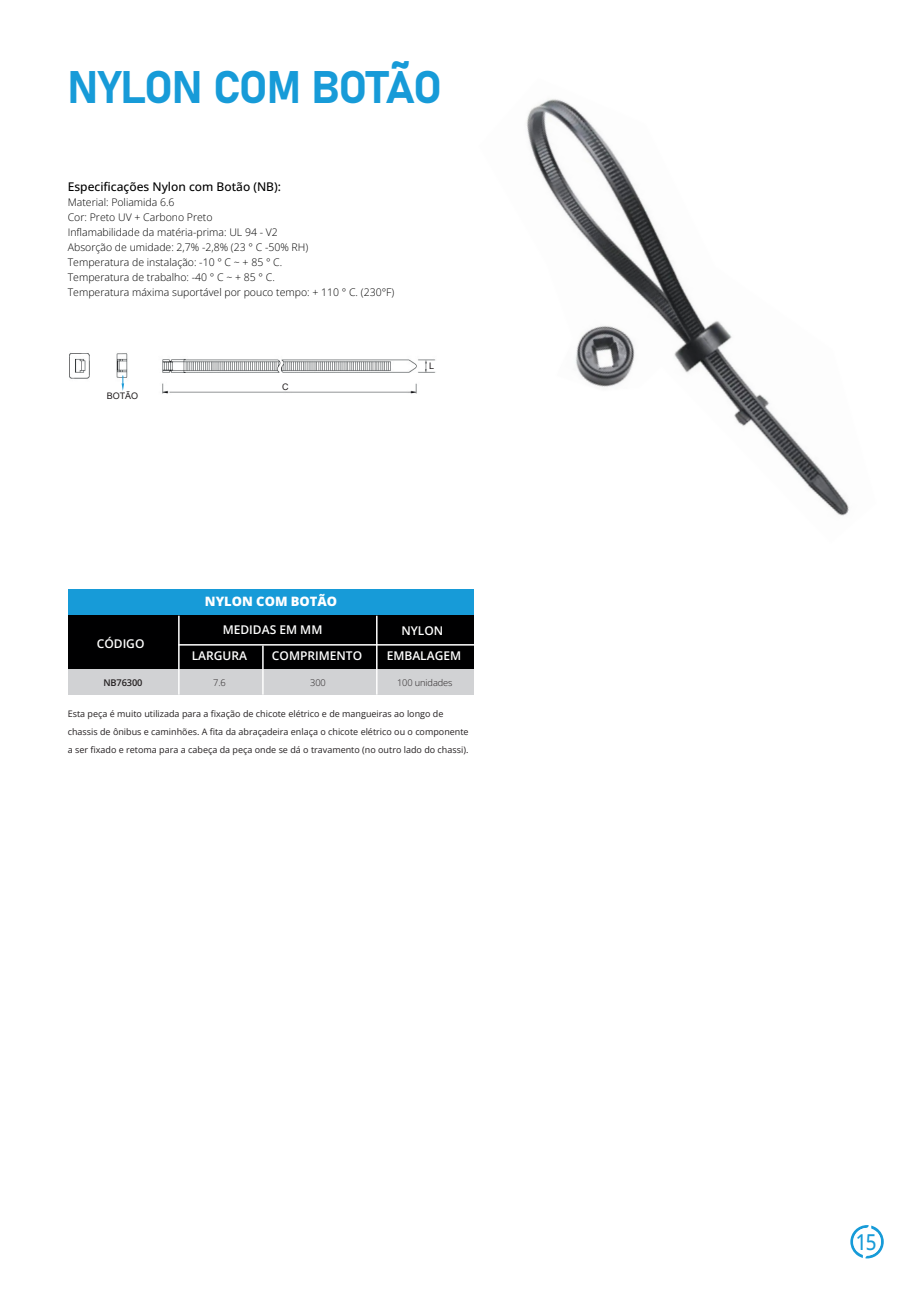
<style>
.page{position:relative;width:919px;height:1289px;background:#fff}
.page>*{position:absolute;margin:0;border:0;box-sizing:border-box;transform-origin:0 0}
.t1{font:45px "Bahnschrift";letter-spacing:-.04em;color:#179bd8}
.t2{font:500 21.9px "Open Sans";color:#179bd8;scale:.86 1}
.t3{font:800 12.9px "Open Sans";color:#fff}
.t4{font:600 12px/25.5px "Open Sans";color:#fff}
.t5{font:500 12px "Open Sans";color:#000001}
.t6{font:300 10.5px/15px "Open Sans";color:#000001}
.t7{font:300 9.3px "Open Sans";letter-spacing:-.01em;color:#231f20}
.t8{font:600 9.3px "Open Sans";letter-spacing:-.01em;color:#231f20}
.t9{font:9px/18px "Open Sans";color:#231f20}
.t10{font:9px "Arial";color:#231f20}
</style>
<div class="page">
<div style="left:68px;top:668px;width:406px;height:26px;background:#d1d2d4"></div>
<div style="left:68px;top:589px;width:406px;height:26px;background:#179bd8"></div>
<div style="left:68px;top:615px;width:406px;height:27px;background:#000001"></div>
<div style="left:68px;top:642px;width:406px;height:26px;background:#000001"></div>
<hr style="left:178px;top:615px;width:2px;height:79px;background:#fff">
<hr style="left:262px;top:645px;width:2px;height:49px;background:#fff">
<hr style="left:376px;top:615px;width:1px;height:79px;background:#fff">
<hr style="left:178px;top:644px;width:296px;height:1px;background:#fff">
<img style="left:376px;top:99px;width:473px;height:533px">
<img style="left:69px;top:318px;width:384px;height:96px">
<div style="left:278px;top:381px;width:16px;height:9px;background:#fff"></div>
<div style="left:427px;top:362px;width:16px;height:9px;background:#fff"></div>
<svg style="left:122px;top:376px;width:2px;height:15px"></svg>
<svg style="left:850px;top:1225px;width:33px;height:33px"></svg>
<div style="left:853px;top:1227px;width:27px;height:28px;background:#fff;border-radius:50%"></div>
<h1 class="t1" style="left:67px;top:52px;width:376px">NYLON COM BOTÃO</h1>
<p class="t5" style="left:68px;top:178px;width:215px">Especificações Nylon com Botão (NB):</p>
<p class="t6" style="left:68px;top:194px;width:328px">Material: Poliamida 6.6<br>Cor: Preto UV + Carbono Preto<br>Inflamabilidade da matéria-prima: UL 94 - V2<br>Absorção de umidade: 2,7% -2,8% (23 ° C -50% RH)<br>Temperatura de instalação: -10 ° C ~ + 85 ° C.<br>Temperatura de trabalho: -40 ° C ~ + 85 ° C.<br>Temperatura máxima suportável por pouco tempo: + 110 ° C. (230°F)</p>
<p class="t10" style="left:107px;top:389px;width:33px">BOTÃO</p>
<p class="t10" style="left:282px;top:380px;width:8px">C</p>
<p class="t10" style="left:429px;top:360px;width:7px">L</p>
<p class="t3" style="left:205px;top:593px;width:134px">NYLON COM BOTÃO</p>
<p class="t4" style="left:97px;top:630px;width:49px">CÓDIGO</p>
<p class="t4" style="left:192px;top:617px;width:132px;text-indent:31px">MEDIDAS EM MM<br>LARGURA</p>
<p class="t4" style="left:401px;top:617px;width:43px">NYLON</p>
<p class="t4" style="left:272px;top:642px;width:92px">COMPRIMENTO</p>
<p class="t4" style="left:386px;top:642px;width:76px">EMBALAGEM</p>
<p class="t8" style="left:103px;top:676px;width:41px">NB76300</p>
<p class="t7" style="left:213px;top:676px;width:14px">7.6</p>
<p class="t7" style="left:310px;top:676px;width:17px">300</p>
<p class="t7" style="left:397px;top:676px;width:57px">100 unidades</p>
<p class="t9" style="left:68px;top:704px;width:402px">Esta peça é muito utilizada para a fixação de chicote elétrico e de mangueiras ao longo de chassis de ônibus e caminhões. A fita da abraçadeira enlaça o chicote elétrico ou o componente a ser fixado e retoma para a cabeça da peça onde se dá o travamento (no outro lado do chassi).</p>
<h2 class="t2" style="left:855px;top:1227px;width:25px">1 5<sup>1</sup></h2>
</div>
